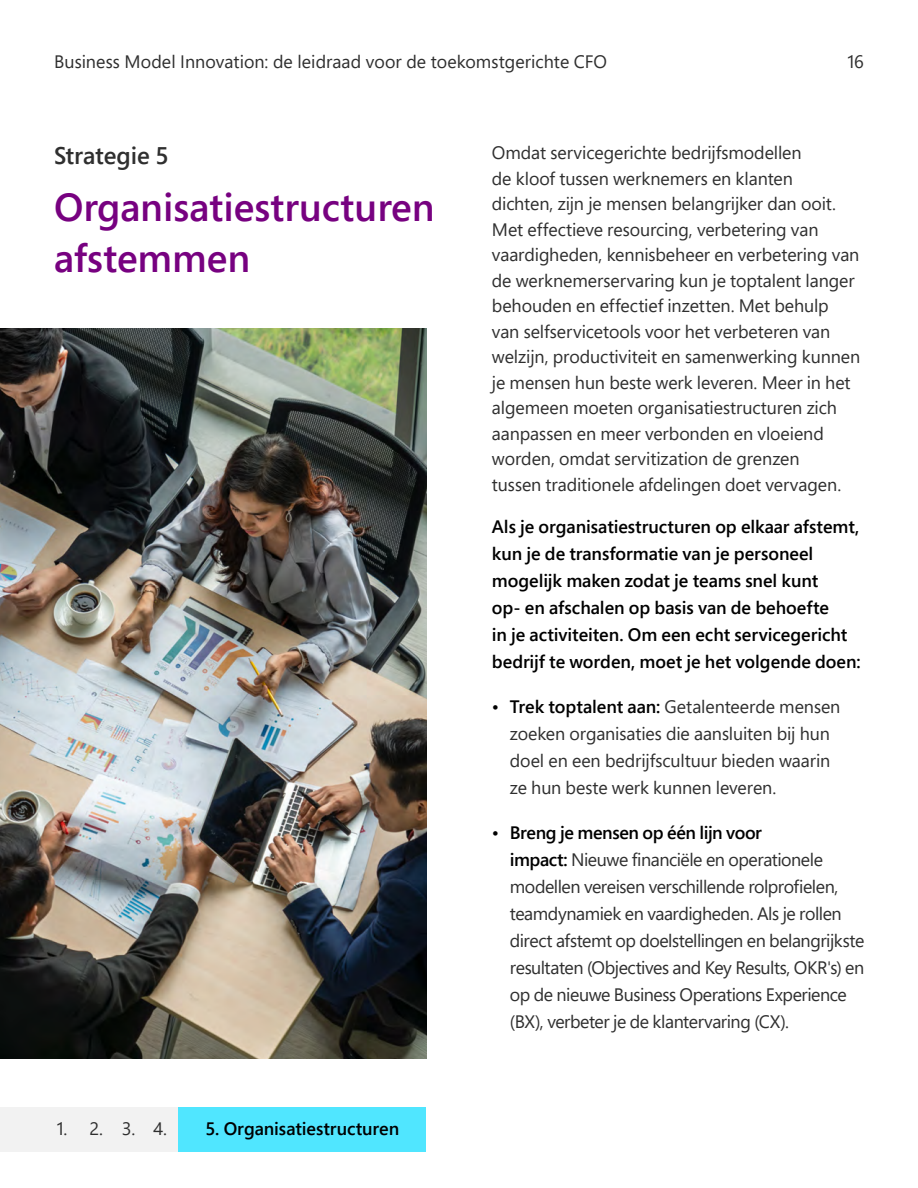
<style>
.page{position:relative;width:918px;height:1188px;background:#fff}
.page>*{position:absolute;margin:0;border:0;box-sizing:border-box;transform-origin:0 0}
.H3_26_34{font:600 39px/51px "Segoe Pro";color:#770180}
.quotes_16_22{font:600 24px "Segoe Pro";color:#2f2f2f}
.P_12_18{font:18px/25.5px "Segoe Pro";letter-spacing:-.01em;color:#2f2f2f}
.P_12_18-2{font:600 18px/27px "Segoe Pro";color:#000}
.s1{color:#000}
.s2{font-weight:600;color:#000}
</style>
<div class="page">
<div style="left:0;top:1107px;width:188px;height:45px;background:#f2f2f2"></div>
<div style="left:179px;top:1107px;width:247px;height:45px;background:#50e6ff"></div>
<img style="left:0;top:328px;width:426px;height:731px">
<p class="P_12_18" style="left:54px;top:48px;width:555px">Business Model Innovation: de leidraad voor de toekomstgerichte CFO</p>
<p class="P_12_18" style="left:847px;top:48px;width:18px">16</p>
<p class="quotes_16_22" style="left:54px;top:139px;width:116px">Strategie 5</p>
<p class="H3_26_34" style="left:54px;top:180px;width:382px">Organisatiestructuren afstemmen</p>
<p class="P_12_18" style="left:57px;top:1116px;width:12px">1.</p>
<p class="P_12_18" style="left:89px;top:1116px;width:15px">2.</p>
<p class="P_12_18" style="left:122px;top:1116px;width:15px">3.</p>
<p class="P_12_18" style="left:153px;top:1116px;width:16px">4.</p>
<p class="P_12_18-2" style="left:206px;top:1115px;width:195px">5. Organisatiestructuren</p>
<p class="P_12_18" style="left:492px;top:139px;width:370px">Omdat servicegerichte bedrijfsmodellen<br>de kloof tussen werknemers en klanten<br>dichten, zijn je mensen belangrijker dan ooit.<br>Met effectieve resourcing, verbetering van vaardigheden, kennisbeheer en verbetering van de werknemerservaring kun je toptalent langer behouden en effectief inzetten. Met behulp van selfservicetools voor het verbeteren van welzijn, productiviteit en samenwerking kunnen je mensen hun beste werk leveren. Meer in het algemeen moeten organisatiestructuren zich aanpassen en meer verbonden en vloeiend worden, omdat servitization de grenzen<br>tussen traditionele afdelingen doet vervagen.</p>
<p class="P_12_18-2" style="left:492px;top:512px;width:370px">Als je organisatiestructuren op elkaar afstemt, kun je de transformatie van je personeel mogelijk maken zodat je teams snel kunt<br>op- en afschalen op basis van de behoefte<br>in je activiteiten. Om een echt servicegericht bedrijf te worden, moet je het volgende doen:</p>
<p class="P_12_18" style="left:510px;top:692px;width:332px;line-height:27px;text-indent:-18px"><span class="s1">•</span> <span class="s2">Trek toptalent aan:</span> Getalenteerde mensen zoeken organisaties die aansluiten bij hun doel en een bedrijfscultuur bieden waarin ze hun beste werk kunnen leveren.</p>
<p class="P_12_18" style="left:510px;top:818px;width:356px;line-height:27px;text-indent:-18px"><span class="s1">•</span> <span class="s2">Breng je mensen op één lijn voor<br>impact:</span> Nieuwe financiële en operationele modellen vereisen verschillende rolprofielen, teamdynamiek en vaardigheden. Als je rollen direct afstemt op doelstellingen en belangrijkste resultaten (Objectives and Key Results, OKR's) en op de nieuwe Business Operations Experience (BX), verbeter je de klantervaring (CX).</p>
</div>
